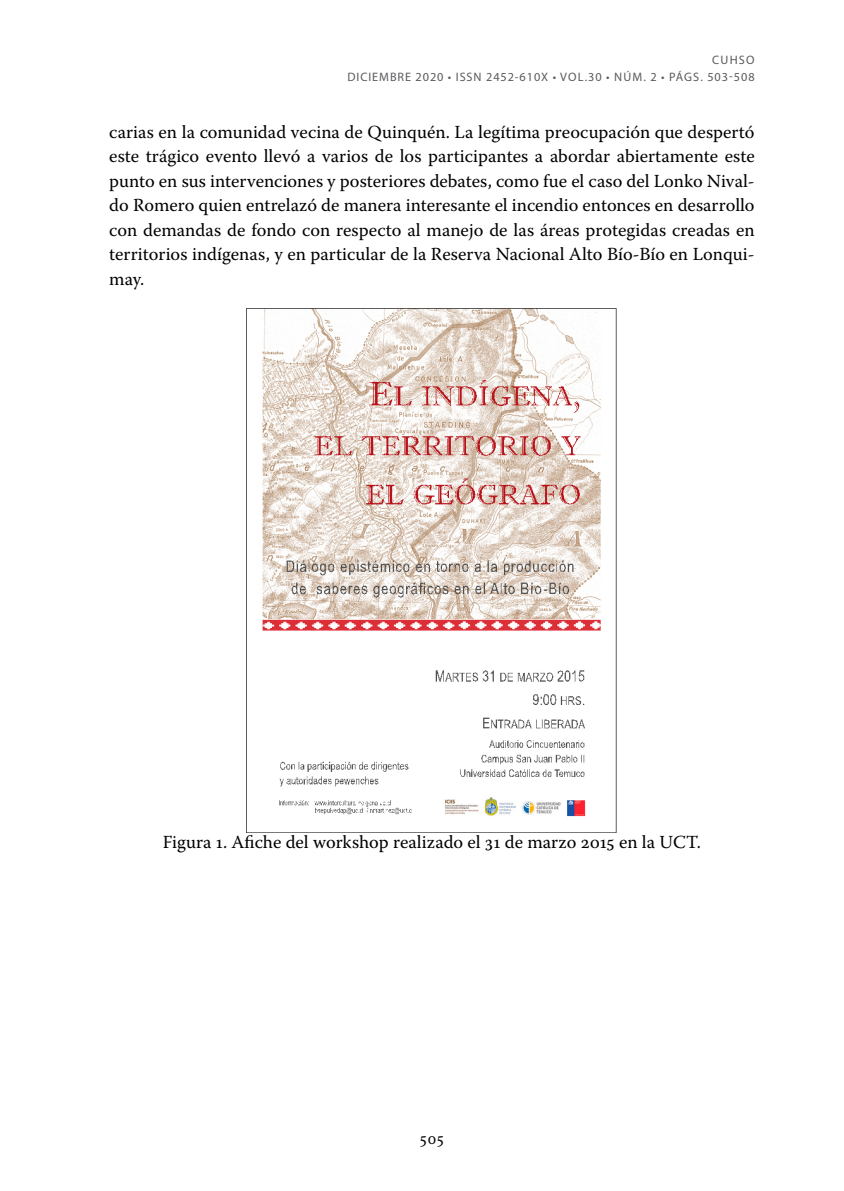
<style>
.page{position:relative;width:844px;height:1191px;background:#fff}
.page>*{position:absolute;margin:0;border:0;box-sizing:border-box;transform-origin:0 0}
.t1{font:18.38px/24.5px "Warnock Pro";color:#000;text-align:justify}
.t2{font:17.5px "Minion Pro";color:#000}
.t3{font:12.25px/17.5px "Myriad Pro";letter-spacing:.095em;color:#5b5b5f;text-align:right}
.s1{font-style:inherit}
</style>
<div class="page">
<img style="left:246px;top:308px;width:371px;height:525px">
<p class="t3" style="left:347px;top:51px;width:408px">CUHSO<br><span class="s1">DICIEMBRE 2020</span> • <span class="s1">ISSN 2452-610X</span> • VOL.30 • N ÚM. 2 • PÁGS. 503-508</p>
<p class="t1" style="left:109px;top:119px;width:646px">carias en la comunidad vecina de Quinquén. La legítima preocupación que despertó este trágico evento llevó a varios de los participantes a abordar abiertamente este punto en sus intervenciones y posteriores debates, como fue el caso del Lonko Nival&shy;do Romero quien entrelazó de manera interesante el incendio entonces en desarrollo con demandas de fondo con respecto al manejo de las áreas protegidas creadas en territorios indígenas, y en particular de la Reserva Nacional Alto Bío-Bío en Lonqui&shy;may.</p>
<p class="t1" style="left:163px;top:829px;width:539px">Figura 1. Afiche del workshop realizado el 31 de marzo 2015 en la UCT.</p>
<p class="t2" style="left:419px;top:1126px;width:27px">505</p>
</div>
